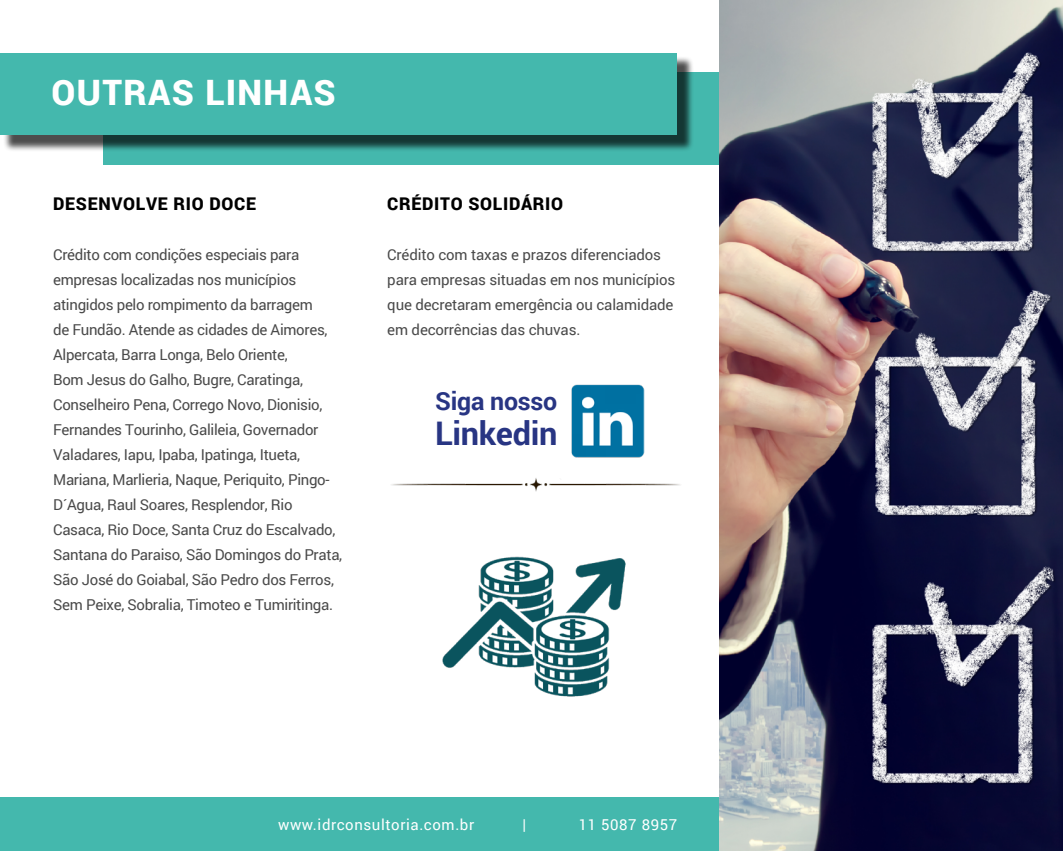
<style>
.page{position:relative;width:1063px;height:851px;background:#fff}
.page>*{position:absolute;margin:0;border:0;box-sizing:border-box;transform-origin:0 0}
.t1{font:900 35px "Roboto";letter-spacing:.04em;color:#fff}
.t2{font:700 32.5px "Roboto";letter-spacing:-.01em;color:#283583}
.t3{font:700 25px "Roboto";letter-spacing:-.01em;color:#283583}
.t4{font:900 17.5px "Roboto";letter-spacing:.04em;color:#000}
.t5{font:15px/25px "Roboto";letter-spacing:-.02em;color:#4a4a4a}
.t6{font:15px "Roboto";letter-spacing:.04em;color:#fff}
</style>
<div class="page">
<div style="left:103px;top:73px;width:616px;height:92px;background:#44b8ad"></div>
<div style="left:3px;top:56px;width:691px;height:96px;background:#000;opacity:.7"></div>
<div style="left:0;top:53px;width:677px;height:82px;background:#44b8ad"></div>
<div style="left:0;top:797px;width:719px;height:53px;background:#44b8ad"></div>
<img style="left:571px;top:384px;width:74px;height:73px">
<img style="left:391px;top:478px;width:289px;height:14px">
<img style="left:442px;top:556px;width:184px;height:141px">
<img style="left:719px;top:0;width:344px;height:850px">
<h1 class="t1" style="left:52px;top:68px;width:286px">OUTRAS LINHAS</h1>
<p class="t4" style="left:53px;top:191px;width:205px">DESENVOLVE RIO DOCE</p>
<p class="t5" style="left:53px;top:241px;width:291px">Crédito com condições especiais para empresas localizadas nos municípios atingidos pelo rompimento da barragem<br>de Fundão. Atende as cidades de Aimores, Alpercata, Barra Longa, Belo Oriente,<br>Bom Jesus do Galho, Bugre, Caratinga, Conselheiro Pena, Corrego Novo, Dionisio, Fernandes Tourinho, Galileia, Governador Valadares, Iapu, Ipaba, Ipatinga, Itueta, Mariana, Marlieria, Naque, Periquito, Pingo-D´Agua, Raul Soares, Resplendor, Rio Casaca, Rio Doce, Santa Cruz do Escalvado, Santana do Paraiso, São Domingos do Prata, São José do Goiabal, São Pedro dos Ferros, Sem Peixe, Sobralia, Timoteo e Tumiritinga.</p>
<p class="t4" style="left:387px;top:191px;width:177px">CRÉDITO SOLIDÁRIO</p>
<p class="t5" style="left:387px;top:241px;width:289px">Crédito com taxas e prazos diferenciados para empresas situadas em nos municípios que decretaram emergência ou calamidade em decorrências das chuvas.</p>
<h3 class="t3" style="left:435px;top:384px;width:124px">Siga nosso</h3>
<h2 class="t2" style="left:435px;top:411px;width:124px">Linkedin</h2>
<p class="t6" style="left:278px;top:813px;width:198px">www.idrconsultoria.com.br</p>
<p class="t6" style="left:522px;top:813px;width:5px">|</p>
<p class="t6" style="left:579px;top:813px;width:100px">11 5087 8957</p>
</div>
